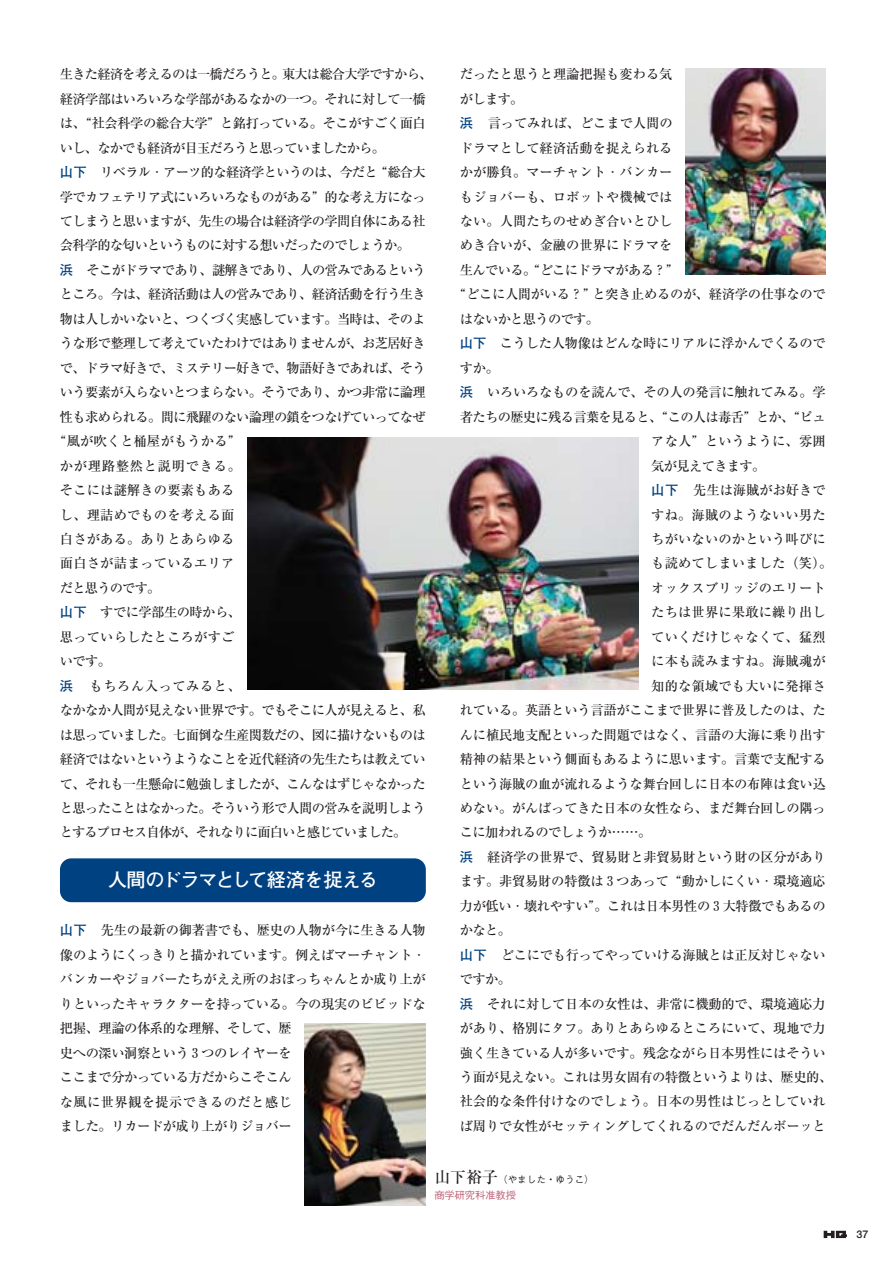
<style>
.page{position:relative;width:893px;height:1262px;background:#fff}
.page>*{position:absolute;margin:0;border:0;box-sizing:border-box;transform-origin:0 0}
.t1{font:700 19.2px "Futo Go B101";letter-spacing:-.04em;color:#fff}
.t2{font:500 13.35px/24.5px "Ryumin";letter-spacing:-.02em;color:#231f20}
.t3{font:500 13.35px "Ryumin";letter-spacing:-.05em;color:#231f20}
.t4{font:500 13.35px "Ryumin";letter-spacing:.01em;color:#231f20}
.t5{font:500 13.35px "Ryumin";color:#231f20}
.t6{font:500 13.35px "Ryumin";letter-spacing:-.06em;color:#231f20}
.t7{font:500 13.35px "Ryumin";letter-spacing:-.055em;color:#231f20}
.t8{font:500 13.35px "Ryumin";letter-spacing:-.07em;color:#231f20}
.t9{font:500 13.35px "Ryumin";letter-spacing:.055em;color:#231f20}
.t10{font:500 13.35px "Ryumin";letter-spacing:-.04em;color:#231f20}
.t11{font:500 13.35px "Ryumin";letter-spacing:.04em;color:#231f20}
.t12{font:700 10.65px "Futo Go B101";color:#231f20}
.t13{font:500 10.35px "Gothic BBB";letter-spacing:-.01em;color:#c06177}
.t14{font:500 9.6px "Gothic BBB";color:#231f20}
.s1{font-family:"Futo Go B101";font-weight:700;color:#004181}
.s2{font-family:"Ryumin";font-size:15.9px}
</style>
<div class="page">
<img style="left:304px;top:1023px;width:122px;height:182px">
<img style="left:685px;top:68px;width:140px;height:206px">
<img style="left:247px;top:437px;width:391px;height:252px">
<svg style="left:823px;top:1230px;width:24px;height:8px"></svg>
<div style="left:60px;top:858px;width:366px;height:44px;background:#004181;border-radius:11px"></div>
<p class="t6" style="left:60px;top:70px;width:374px">生きた経済を考えるのは一橋だろうと。東大は総合大学ですから、</p>
<p class="t3" style="left:60px;top:94px;width:367px">経済学部はいろいろな学部があるなかの一つ。それに対して一橋</p>
<p class="t2" style="left:60px;top:113px;width:367px">は、“社会科学の総合大学”と銘打っている。そこがすごく面白</p>
<p class="t6" style="left:60px;top:143px;width:326px">いし、なかでも経済が目玉だろうと思っていましたから。</p>
<p class="t3" style="left:60px;top:167px;width:367px"><span class="s1">山下</span> リベラル・アーツ的な経済学というのは、今だと“総合大</p>
<p class="t3" style="left:60px;top:192px;width:367px">学でカフェテリア式にいろいろなものがある”的な考え方になっ</p>
<p class="t3" style="left:60px;top:216px;width:367px">てしまうと思いますが、先生の場合は経済学の学問自体にある社</p>
<p class="t6" style="left:60px;top:241px;width:351px">会科学的な匂いというものに対する想いだったのでしょうか。</p>
<p class="t7" style="left:60px;top:265px;width:367px"><span class="s1">浜</span> そこがドラマであり、謎解きであり、人の営みであるという</p>
<p class="t3" style="left:60px;top:290px;width:367px">ところ。今は、経済活動は人の営みであり、経済活動を行う生き</p>
<p class="t3" style="left:60px;top:314px;width:367px">物は人しかいないと、つくづく実感しています。当時は、そのよ</p>
<p class="t3" style="left:60px;top:339px;width:367px">うな形で整理して考えていたわけではありませんが、お芝居好き</p>
<p class="t3" style="left:60px;top:363px;width:367px">で、ドラマ好きで、ミステリー好きで、物語好きであれば、そう</p>
<p class="t3" style="left:60px;top:387px;width:367px">いう要素が入らないとつまらない。そうであり、かつ非常に論理</p>
<p class="t3" style="left:60px;top:412px;width:367px">性も求められる。間に飛躍のない論理の鎖をつなげていってなぜ</p>
<p class="t4" style="left:53px;top:436px;width:189px">“風が吹くと桶屋がもうかる”</p>
<p class="t9" style="left:60px;top:461px;width:182px">かが理路整然と説明できる。</p>
<p class="t4" style="left:60px;top:485px;width:176px">そこには謎解きの要素もある</p>
<p class="t4" style="left:60px;top:510px;width:176px">し、理詰めでものを考える面</p>
<p class="t4" style="left:60px;top:534px;width:176px">白さがある。ありとあらゆる</p>
<p class="t4" style="left:60px;top:559px;width:176px">面白さが詰まっているエリア</p>
<p class="t6" style="left:60px;top:583px;width:102px">だと思うのです。</p>
<p class="t10" style="left:60px;top:607px;width:182px"><span class="s1">山下</span> すでに学部生の時から、</p>
<p class="t4" style="left:60px;top:632px;width:176px">思っていらしたところがすご</p>
<p class="t2" style="left:60px;top:651px;width:53px">いです。</p>
<p class="t11" style="left:60px;top:681px;width:182px"><span class="s1">浜</span> もちろん入ってみると、</p>
<p class="t3" style="left:60px;top:705px;width:367px">なかなか人間が見えない世界です。でもそこに人が見えると、私</p>
<p class="t3" style="left:60px;top:730px;width:367px">は思っていました。七面倒な生産関数だの、図に描けないものは</p>
<p class="t3" style="left:60px;top:754px;width:367px">経済ではないというようなことを近代経済の先生たちは教えてい</p>
<p class="t3" style="left:60px;top:779px;width:367px">て、それも一生懸命に勉強しましたが、こんなはずじゃなかった</p>
<p class="t3" style="left:60px;top:803px;width:367px">と思ったことはなかった。そういう形で人間の営みを説明しよう</p>
<p class="t8" style="left:60px;top:827px;width:348px">とするプロセス自体が、それなりに面白いと感じていました。</p>
<h1 class="t1" style="left:108px;top:872px;width:271px">人間のドラマとして経済を捉える</h1>
<p class="t2" style="left:60px;top:920px;width:367px"><span class="s1">山下</span> 先生の最新の御著書でも、歴史の人物が今に生きる人物像のようにくっきりと描かれています。例えばマーチャント・バンカーやジョバーたちがええ所のおぼっちゃんとか成り上がりといったキャラクターを持っている。今の現実のビビッドな把握、理論の体系的な理解、そして、歴<br>史への深い洞察という３つのレイヤーを<br>ここまで分かっている方だからこそこん<br>な風に世界観を提示できるのだと感じ<br>ました。リカードが成り上がりジョバー</p>
<p class="t5" style="left:460px;top:70px;width:214px">だったと思うと理論把握も変わる気</p>
<p class="t2" style="left:460px;top:88px;width:65px">がします。</p>
<p class="t2" style="left:460px;top:113px;width:214px"><span class="s1">浜</span> 言ってみれば、どこまで人間の</p>
<p class="t5" style="left:460px;top:143px;width:214px">ドラマとして経済活動を捉えられる</p>
<p class="t5" style="left:460px;top:167px;width:214px">かが勝負。マーチャント・バンカー</p>
<p class="t5" style="left:460px;top:192px;width:214px">もジョバーも、ロボットや機械では</p>
<p class="t5" style="left:460px;top:216px;width:214px">ない。人間たちのせめぎ合いとひし</p>
<p class="t5" style="left:460px;top:241px;width:214px">めき合いが、金融の世界にドラマを</p>
<p class="t3" style="left:460px;top:265px;width:221px">生んでいる。“どこにドラマがある？”</p>
<p class="t2" style="left:453px;top:284px;width:374px">“どこに人間がいる？”と突き止めるのが、経済学の仕事なので</p>
<p class="t3" style="left:460px;top:314px;width:141px">はないかと思うのです。</p>
<p class="t2" style="left:460px;top:333px;width:367px"><span class="s1">山下</span> こうした人物像はどんな時にリアルに浮かんでくるので</p>
<p class="t2" style="left:460px;top:357px;width:41px">すか。</p>
<p class="t2" style="left:460px;top:382px;width:367px"><span class="s1">浜</span> いろいろなものを読んで、その人の発言に触れてみる。学</p>
<p class="t3" style="left:460px;top:412px;width:367px">者たちの歴史に残る言葉を見ると、“この人は毒舌”とか、“ピュ</p>
<p class="t4" style="left:651px;top:436px;width:176px">アな人”というように、雰囲</p>
<p class="t3" style="left:651px;top:461px;width:116px">気が見えてきます。</p>
<p class="t5" style="left:651px;top:485px;width:176px"><span class="s1">山下</span> 先生は海賊がお好きで</p>
<p class="t4" style="left:651px;top:510px;width:176px">すね。海賊のようないい男た</p>
<p class="t4" style="left:651px;top:534px;width:176px">ちがいないのかという叫びに</p>
<p class="t4" style="left:651px;top:559px;width:182px">も読めてしまいました（笑）。</p>
<p class="t4" style="left:651px;top:583px;width:176px">オックスブリッジのエリート</p>
<p class="t4" style="left:651px;top:607px;width:176px">たちは世界に果敢に繰り出し</p>
<p class="t4" style="left:651px;top:632px;width:176px">ていくだけじゃなくて、猛烈</p>
<p class="t4" style="left:651px;top:656px;width:176px">に本も読みますね。海賊魂が</p>
<p class="t4" style="left:651px;top:681px;width:176px">知的な領域でも大いに発揮さ</p>
<p class="t2" style="left:460px;top:700px;width:367px">れている。英語という言語がここまで世界に普及したのは、た</p>
<p class="t2" style="left:460px;top:724px;width:367px">んに植民地支配といった問題ではなく、言語の大海に乗り出す</p>
<p class="t2" style="left:460px;top:748px;width:367px">精神の結果という側面もあるように思います。言葉で支配する</p>
<p class="t2" style="left:460px;top:773px;width:367px">という海賊の血が流れるような舞台回しに日本の布陣は食い込</p>
<p class="t2" style="left:460px;top:797px;width:367px">めない。がんばってきた日本の女性なら、まだ舞台回しの隅っ</p>
<p class="t3" style="left:460px;top:827px;width:193px">こに加われるのでしょうか……。</p>
<p class="t2" style="left:460px;top:846px;width:367px"><span class="s1">浜</span> 経済学の世界で、貿易財と非貿易財という財の区分があり</p>
<p class="t2" style="left:460px;top:871px;width:367px">ます。非貿易財の特徴は３つあって“動かしにくい・環境適応</p>
<p class="t2" style="left:460px;top:895px;width:367px">力が低い・壊れやすい”。これは日本男性の３大特徴でもあるの</p>
<p class="t2" style="left:460px;top:920px;width:53px">かなと。</p>
<p class="t2" style="left:460px;top:944px;width:367px"><span class="s1">山下</span> どこにでも行ってやっていける海賊とは正反対じゃない</p>
<p class="t2" style="left:460px;top:968px;width:53px">ですか。</p>
<p class="t2" style="left:460px;top:993px;width:367px"><span class="s1">浜</span> それに対して日本の女性は、非常に機動的で、環境適応力</p>
<p class="t2" style="left:460px;top:1017px;width:367px">があり、格別にタフ。ありとあらゆるところにいて、現地で力</p>
<p class="t2" style="left:460px;top:1042px;width:367px">強く生きている人が多いです。残念ながら日本男性にはそうい</p>
<p class="t2" style="left:460px;top:1066px;width:374px">う面が見えない。これは男女固有の特徴というよりは、歴史的、</p>
<p class="t2" style="left:460px;top:1091px;width:367px">社会的な条件付けなのでしょう。日本の男性はじっとしていれ</p>
<p class="t2" style="left:460px;top:1115px;width:367px">ば周りで女性がセッティングしてくれるのでだんだんボーッと</p>
<p class="t14" style="left:434px;top:1175px;width:161px"><span class="s2">山下裕子</span>（やました・ゆうこ）</p>
<p class="t13" style="left:434px;top:1191px;width:83px">商学研究科准教授</p>
<p class="t12" style="left:856px;top:1229px;width:13px">37</p>
</div>
